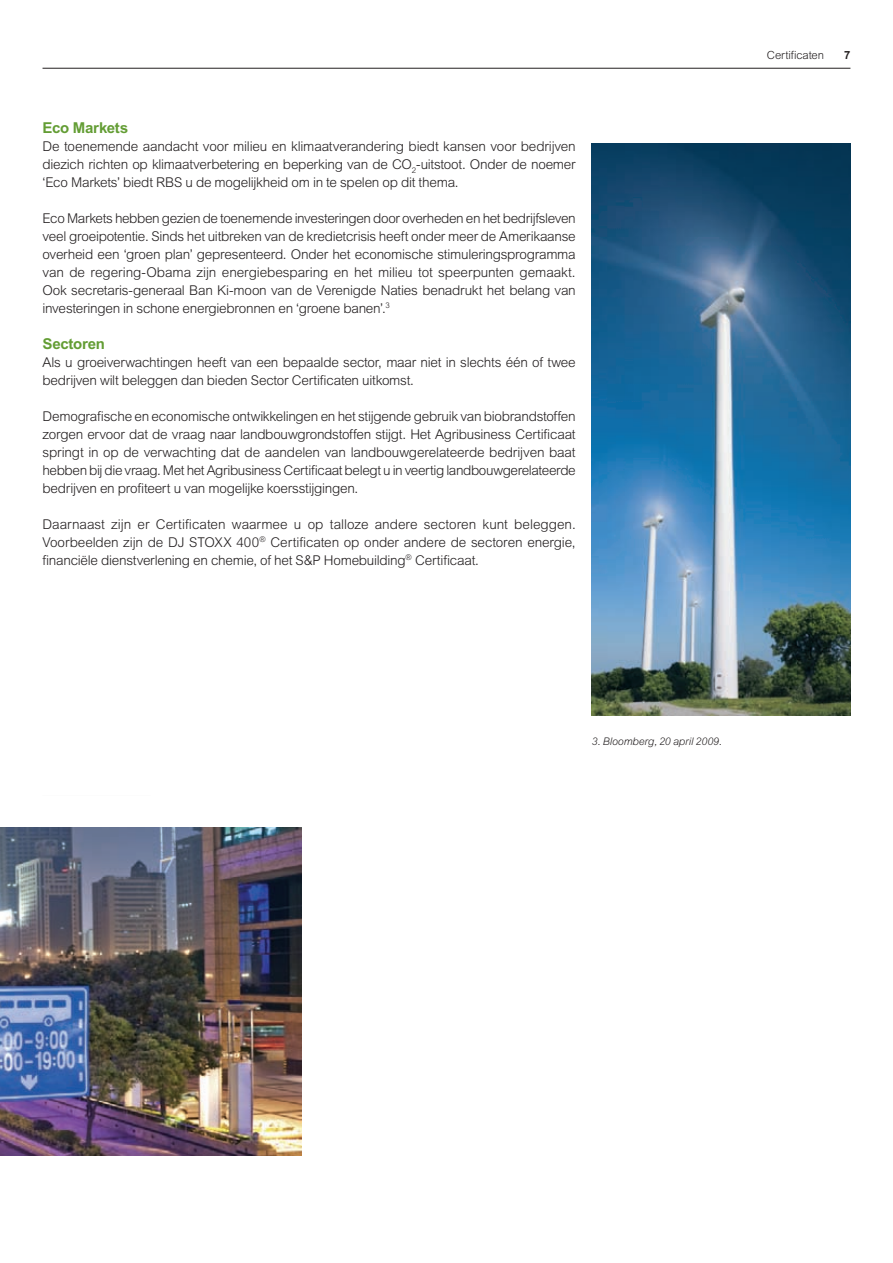
<style>
.page{position:relative;width:893px;height:1263px;background:#fff}
.page>*{position:absolute;margin:0;border:0;box-sizing:border-box;transform-origin:0 0}
.t1{font:700 15px "Arial MT Std";letter-spacing:-.02em;color:#639d34}
.t2{font:300 13.5px/18px "Arial MT Std";letter-spacing:-.02em;color:#231f20;text-align:justify}
.t3{font:300 11.25px "Arial MT Std";letter-spacing:-.01em;color:#231f20}
.t4{font:700 11.25px "Arial MT Std";color:#231f20}
.t5{font:italic 300 10.5px "Arial MT Std";letter-spacing:-.005em;color:#231f20}
</style>
<div class="page">
<hr style="left:43px;top:68px;width:807px;height:1px;background:#231f20">
<img style="left:592px;top:144px;width:258px;height:572px">
<img style="left:0;top:828px;width:301px;height:327px">
<p class="t1" style="left:43px;top:118px;width:87px">Eco Markets</p>
<p class="t2" style="left:43px;top:137px;width:535px">De toenemende aandacht voor milieu en klimaatverandering biedt kansen voor bedrijven diezich richten op klimaatverbetering en beperking van de CO<sub>2</sub>-uitstoot. Onder de noemer ‘Eco Markets’ biedt RBS u de mogelijkheid om in te spelen op dit thema.</p>
<p class="t2" style="left:43px;top:209px;width:535px">Eco Markets hebben gezien de toenemende investeringen door overheden en het bedrijfsleven veel groeipotentie. Sinds het uitbreken van de kredietcrisis heeft onder meer de Amerikaanse overheid een ‘groen plan’ gepresenteerd. Onder het economische stimuleringsprogramma van de regering-Obama zijn energiebesparing en het milieu tot speerpunten gemaakt.<br>Ook secretaris-generaal Ban Ki-moon van de Verenigde Naties benadrukt het belang van investeringen in schone energiebronnen en ‘groene banen’.<sup>3</sup></p>
<p class="t1" style="left:43px;top:334px;width:64px">Sectoren</p>
<p class="t2" style="left:43px;top:353px;width:535px">Als u groeiverwachtingen heeft van een bepaalde sector, maar niet in slechts één of twee bedrijven wilt beleggen dan bieden Sector Certificaten uitkomst.</p>
<p class="t2" style="left:43px;top:407px;width:535px">Demografische en economische ontwikkelingen en het stijgende gebruik van biobrandstoffen zorgen ervoor dat de vraag naar landbouwgrondstoffen stijgt. Het Agribusiness Certificaat springt in op de verwachting dat de aandelen van landbouwgerelateerde bedrijven baat hebben bij die vraag. Met het Agribusiness Certificaat belegt u in veertig landbouwgerelateerde bedrijven en profiteert u van mogelijke koersstijgingen.</p>
<p class="t2" style="left:43px;top:515px;width:535px">Daarnaast zijn er Certificaten waarmee u op talloze andere sectoren kunt beleggen.<br>Voorbeelden zijn de DJ STOXX 400<sup>®</sup> Certificaten op onder andere de sectoren energie, financiële dienstverlening en chemie, of het S&amp;P Homebuilding<sup>®</sup> Certificaat.</p>
<p class="t3" style="left:767px;top:49px;width:58px">Certificaten</p>
<p class="t4" style="left:844px;top:49px;width:8px">7</p>
<p class="t5" style="left:592px;top:735px;width:131px">3. Bloomberg, 20 april 2009.</p>
</div>
